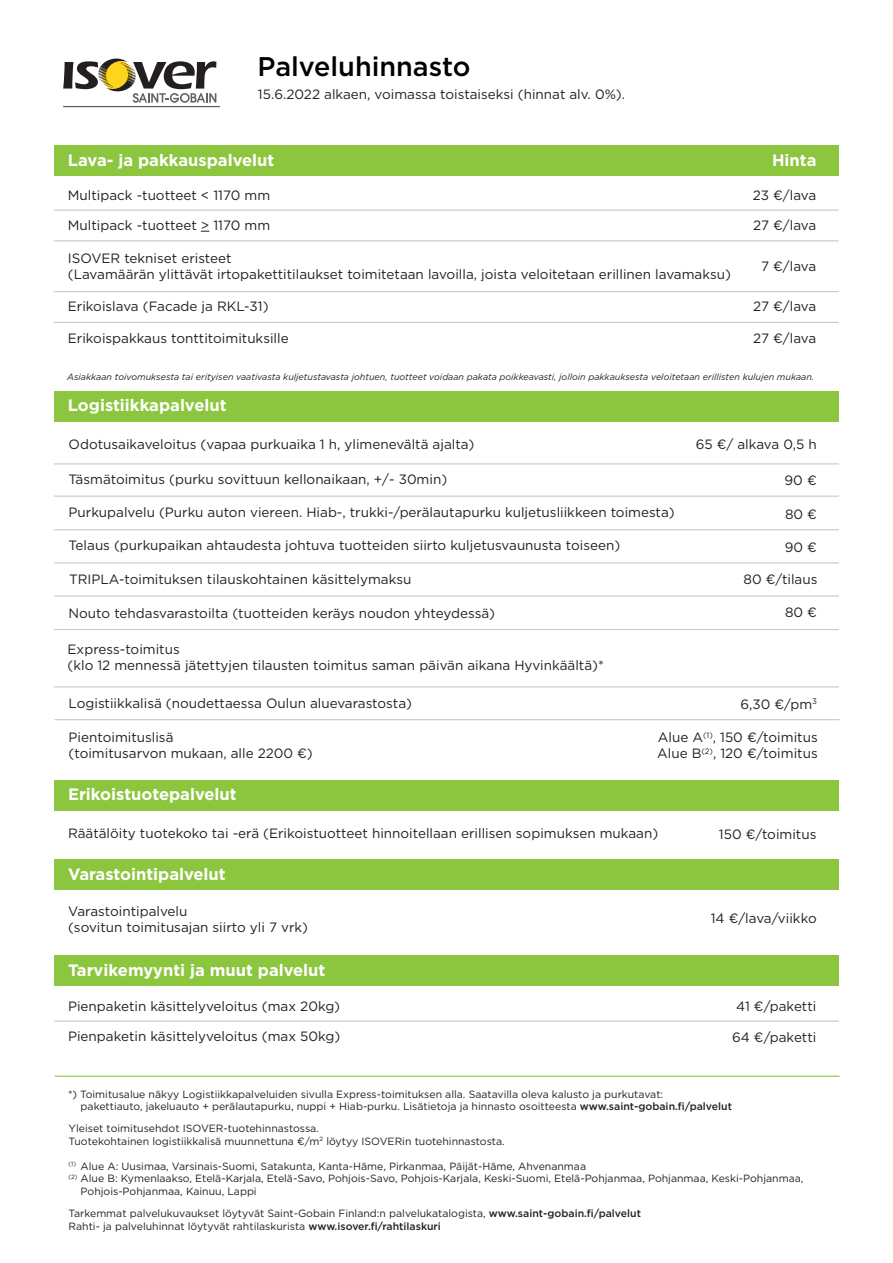
<style>
.page{position:relative;width:893px;height:1263px;background:#fff}
.page>*{position:absolute;margin:0;border:0;box-sizing:border-box;transform-origin:0 0}
.t1{font:500 27px "Gotham";color:#000001}
.t2{font:700 16.5px "Gotham";color:#fff}
.t3{font:13.5px/16.2px "Gotham";color:#231f20}
.t4{font:10.5px/12.6px "Gotham";color:#231f20}
.t5{font:italic 9px "Gotham";color:#231f20}
.s1{font-weight:500}
</style>
<div class="page">
<div style="left:54px;top:955px;width:785px;height:31px;background:#8bc63e"></div>
<div style="left:54px;top:859px;width:785px;height:30px;background:#8bc63e"></div>
<div style="left:54px;top:391px;width:785px;height:31px;background:#8bc63e"></div>
<div style="left:54px;top:145px;width:785px;height:31px;background:#8bc63e"></div>
<div style="left:54px;top:780px;width:785px;height:31px;background:#8bc63e"></div>
<hr style="left:63px;top:106px;width:157px;height:1px;background:#636366">
<svg style="left:63px;top:58px;width:153px;height:45px"></svg>
<hr style="left:54px;top:210px;width:785px;height:1px;background:#c7c8ca">
<hr style="left:54px;top:240px;width:785px;height:1px;background:#c7c8ca">
<hr style="left:54px;top:1020px;width:785px;height:2px;background:#c7c8ca">
<hr style="left:54px;top:291px;width:785px;height:1px;background:#c7c8ca">
<hr style="left:54px;top:322px;width:785px;height:1px;background:#c7c8ca">
<hr style="left:55px;top:719px;width:784px;height:1px;background:#c7c8ca">
<hr style="left:54px;top:529px;width:785px;height:1px;background:#c7c8ca">
<hr style="left:54px;top:595px;width:785px;height:2px;background:#c7c8ca">
<hr style="left:54px;top:629px;width:785px;height:1px;background:#c7c8ca">
<hr style="left:54px;top:463px;width:785px;height:1px;background:#c7c8ca">
<hr style="left:54px;top:496px;width:785px;height:1px;background:#c7c8ca">
<hr style="left:55px;top:1075px;width:785px;height:2px;background:#8bc63e">
<hr style="left:54px;top:686px;width:785px;height:1px;background:#c7c8ca">
<hr style="left:54px;top:562px;width:785px;height:1px;background:#c7c8ca">
<h1 class="t1" style="left:258px;top:48px;width:214px">Palveluhinnasto</h1>
<p class="t3" style="left:258px;top:86px;width:369px">15.6.2022 alkaen, voimassa toistaiseksi (hinnat alv. 0%).</p>
<p class="t2" style="left:68px;top:149px;width:208px">Lava- ja pakkauspalvelut</p>
<p class="t2" style="left:772px;top:149px;width:46px">Hinta</p>
<p class="t3" style="left:753px;top:187px;width:65px">23 €/lava</p>
<p class="t3" style="left:68px;top:187px;width:204px">Multipack -tuotteet &lt; 1170 mm</p>
<p class="t3" style="left:68px;top:217px;width:204px">Multipack -tuotteet &gt; 1170 mm</p>
<p class="t3" style="left:753px;top:217px;width:65px">27 €/lava</p>
<p class="t3" style="left:68px;top:250px;width:665px">ISOVER tekniset eristeet<br>(Lavamäärän ylittävät irtopakettitilaukset toimitetaan lavoilla, joista veloitetaan erillinen lavamaksu)</p>
<p class="t3" style="left:761px;top:258px;width:57px">7 €/lava</p>
<p class="t3" style="left:68px;top:298px;width:202px">Erikoislava (Facade ja RKL-31)</p>
<p class="t3" style="left:68px;top:329px;width:222px">Erikoispakkaus tonttitoimituksille</p>
<p class="t3" style="left:753px;top:298px;width:65px">27 €/lava</p>
<p class="t3" style="left:753px;top:329px;width:65px">27 €/lava</p>
<p class="t5" style="left:67px;top:371px;width:748px">Asiakkaan toivomuksesta tai erityisen vaativasta kuljetustavasta johtuen, tuotteet voidaan pakata poikkeavasti, jolloin pakkauksesta veloitetaan erillisten kulujen mukaan.</p>
<p class="t2" style="left:68px;top:394px;width:160px">Logistiikkapalvelut</p>
<p class="t3" style="left:69px;top:436px;width:407px">Odotusaikaveloitus (vapaa purkuaika 1 h, ylimenevältä ajalta)</p>
<p class="t3" style="left:69px;top:471px;width:380px">Täsmätoimitus (purku sovittuun kellonaikaan, +/- 30min)</p>
<p class="t3" style="left:696px;top:435px;width:122px">65 €/ alkava 0,5 h</p>
<p class="t3" style="left:785px;top:472px;width:34px">90 €</p>
<p class="t3" style="left:69px;top:504px;width:608px">Purkupalvelu (Purku auton viereen. Hiab-, trukki-/perälautapurku kuljetusliikkeen toimesta)</p>
<p class="t3" style="left:785px;top:506px;width:33px">80 €</p>
<p class="t3" style="left:69px;top:537px;width:553px">Telaus (purkupaikan ahtaudesta johtuva tuotteiden siirto kuljetusvaunusta toiseen)</p>
<p class="t3" style="left:785px;top:538px;width:34px">90 €</p>
<p class="t3" style="left:69px;top:570px;width:344px">TRIPLA-toimituksen tilauskohtainen käsittelymaksu</p>
<p class="t3" style="left:744px;top:570px;width:75px">80 €/tilaus</p>
<p class="t3" style="left:69px;top:604px;width:428px">Nouto tehdasvarastoilta (tuotteiden keräys noudon yhteydessä)</p>
<p class="t3" style="left:785px;top:604px;width:33px">80 €</p>
<p class="t3" style="left:68px;top:641px;width:538px">Express-toimitus<br>(klo 12 mennessä jätettyjen tilausten toimitus saman päivän aikana Hyvinkäältä)*</p>
<p class="t3" style="left:69px;top:695px;width:345px">Logistiikkalisä (noudettaessa Oulun aluevarastosta)</p>
<p class="t3" style="left:740px;top:696px;width:78px">6,30 €/pm<sup>3</sup></p>
<p class="t3" style="left:69px;top:729px;width:246px">Pientoimituslisä<br>(toimitusarvon mukaan, alle 2200 €)</p>
<p class="t3" style="left:657px;top:729px;width:162px">Alue A<sup>(1)</sup>, 150 €/toimitus<br>Alue B<sup>(2)</sup>, 120 €/toimitus</p>
<p class="t2" style="left:68px;top:784px;width:170px">Erikoistuotepalvelut</p>
<p class="t3" style="left:68px;top:825px;width:592px">Räätälöity tuotekoko tai -erä (Erikoistuotteet hinnoitellaan erillisen sopimuksen mukaan)</p>
<p class="t3" style="left:719px;top:826px;width:99px">150 €/toimitus</p>
<p class="t2" style="left:68px;top:863px;width:159px">Varastointipalvelut</p>
<p class="t3" style="left:68px;top:902px;width:241px">Varastointipalvelu<br>(sovitun toimitusajan siirto yli 7 vrk)</p>
<p class="t3" style="left:711px;top:910px;width:107px">14 €/lava/viikko</p>
<p class="t2" style="left:68px;top:959px;width:259px">Tarvikemyynti ja muut palvelut</p>
<p class="t3" style="left:68px;top:998px;width:274px">Pienpaketin käsittelyveloitus (max 20kg)</p>
<p class="t3" style="left:68px;top:1028px;width:274px">Pienpaketin käsittelyveloitus (max 50kg)</p>
<p class="t3" style="left:736px;top:998px;width:82px">41 €/paketti</p>
<p class="t3" style="left:732px;top:1029px;width:86px">64 €/paketti</p>
<p class="t4" style="left:81px;top:1087px;width:653px;text-indent:-13px">*) Toimitusalue näkyy Logistiikkapalveluiden sivulla Express-toimituksen alla. Saatavilla oleva kalusto ja purkutavat:<br>pakettiauto, jakeluauto + perälautapurku, nuppi + Hiab-purku. Lisätietoja ja hinnasto osoitteesta <span class="s1">www.saint-gobain.fi/palvelut</span></p>
<p class="t4" style="left:69px;top:1122px;width:438px">Yleiset toimitusehdot ISOVER-tuotehinnastossa.<br>Tuotekohtainen logistiikkalisä muunnettuna €/m<sup>2</sup> löytyy ISOVERin tuotehinnastosta.</p>
<p class="t4" style="left:69px;top:1159px;width:519px"><sup>(1)</sup> Alue A: Uusimaa, Varsinais-Suomi, Satakunta, Kanta-Häme, Pirkanmaa, Päijät-Häme, Ahvenanmaa</p>
<p class="t4" style="left:69px;top:1172px;width:736px"><sup>(2)</sup> Alue B: Kymenlaakso, Etelä-Karjala, Etelä-Savo, Pohjois-Savo, Pohjois-Karjala, Keski-Suomi, Etelä-Pohjanmaa, Pohjanmaa, Keski-Pohjanmaa,</p>
<p class="t4" style="left:81px;top:1185px;width:178px">Pohjois-Pohjanmaa, Kainuu, Lappi</p>
<p class="t4" style="left:69px;top:1207px;width:574px">Tarkemmat palvelukuvaukset löytyvät Saint-Gobain Finland:n palvelukatalogista, <span class="s1">www.saint-gobain.fi/palvelut<br></span>Rahti- ja palveluhinnat löytyvät rahtilaskurista <span class="s1">www.isover.fi/rahtilaskuri</span></p>
</div>
